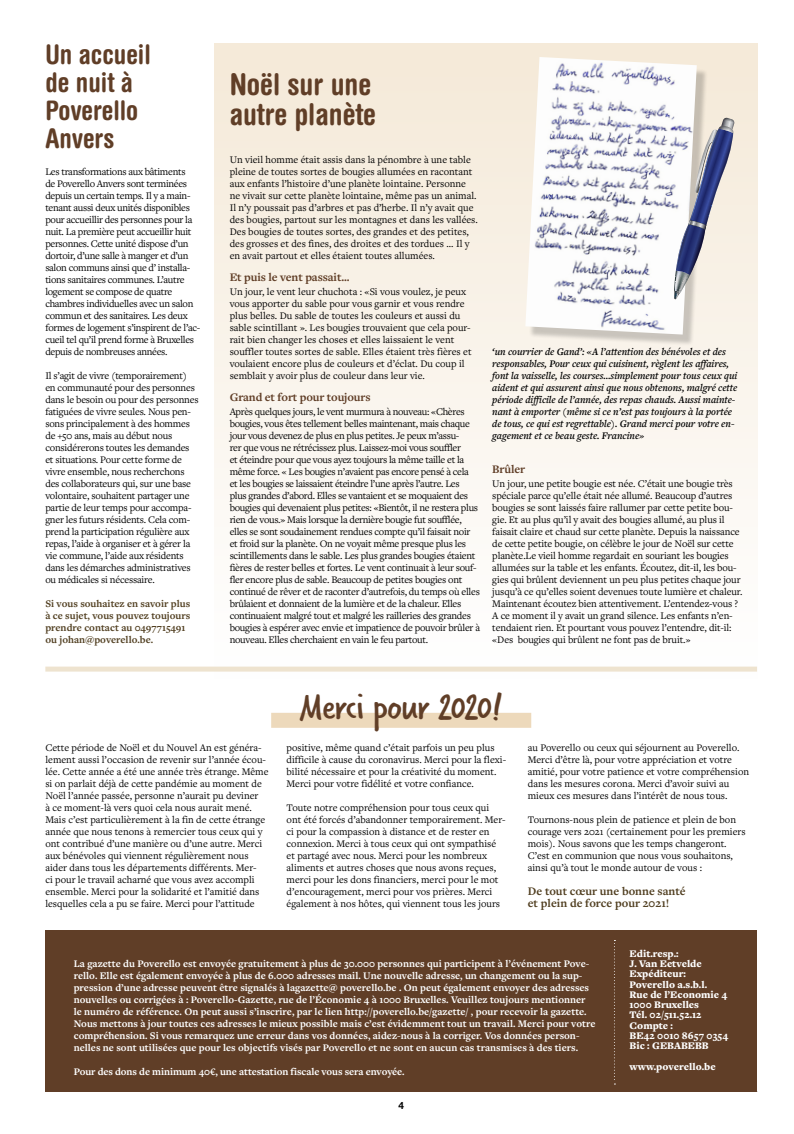
<style>
.page{position:relative;width:794px;height:1134px;background:#fff}
.page>*{position:absolute;margin:0;border:0;box-sizing:border-box;transform-origin:0 0}
.t1{font:41px "Verveine";letter-spacing:-.02em;color:#603e27}
.t2{font:700 condensed 30px/30px "Helvetica Rounded LT";color:#603e27}
.t3{font:700 condensed 27px/28px "Helvetica Rounded LT";color:#603e27}
.t4{font:700 12px "Freight Text Pro";letter-spacing:-.01em;color:#603e27}
.t5{font:700 12px/12px "Freight Text Pro";color:#524022}
.t6{font:10.5px/12px "Freight Text Pro";letter-spacing:-.01em;color:#000}
.t7{font:700 10.5px/12px "Freight Text Pro";color:#fff}
.t8{font:10.5px/12px "Freight Text Pro";letter-spacing:-.03em;color:#000}
.t9{font:italic 600 10.5px/12px "Freight Text Pro";letter-spacing:-.005em;color:#000}
.t10{font:900 10.5px/10.2px "Freight Text Pro";color:#fff}
.t11{font:700 10.5px/12px "Freight Text Pro";color:#524022}
.t12{font:700 10px "Helvetica Neue";color:#000}
</style>
<div class="page">
<div style="left:214px;top:43px;width:543px;height:636px;background:linear-gradient(to bottom,#f4e9d8,#fff)"></div>
<div style="left:45px;top:931px;width:712px;height:161px;background:#603e27"></div>
<svg style="left:614px;top:940px;width:1px;height:144px"></svg>
<div style="left:271px;top:713px;width:260px;height:15px;background:#edd9bb"></div>
<div style="left:45px;top:667px;width:712px;height:5px;background:#eee3cf"></div>
<div style="left:528px;top:61px;width:180px;height:285px;background:#000;opacity:.2"></div>
<img style="left:525px;top:57px;width:172px;height:278px">
<svg style="left:674px;top:118px;width:60px;height:181px"></svg>
<h3 class="t3" style="left:45px;top:40px;width:107px">Un accueil de nuit à<br>Poverello<br>Anvers</h3>
<p class="t8" style="left:45px;top:165px;width:156px">Les transformations aux bâtiments<br>de Poverello Anvers sont terminées depuis un certain temps. Il y a main&shy;tenant aussi deux unités disponibles pour accueillir des personnes pour la nuit. La première peut accueillir huit personnes. Cette unité dispose d’un dortoir, d’une salle à manger et d’un salon communs ainsi que d’ installa&shy;tions sanitaires communes. L’autre logement se compose de quatre chambres individuelles avec un salon commun et des sanitaires. Les deux formes de logement s’inspirent de l’ac&shy;cueil tel qu’il prend forme à Bruxelles depuis de nombreuses années.</p>
<p class="t6" style="left:45px;top:369px;width:155px">Il s’agit de vivre (temporairement) en communauté pour des personnes dans le besoin ou pour des personnes fatiguées de vivre seules. Nous pen&shy;sons principalement à des hommes de +50 ans, mais au début nous considérerons toutes les demandes et situations. Pour cette forme de vivre ensemble, nous recherchons des collaborateurs qui, sur une base volontaire, souhaitent partager une partie de leur temps pour accompa&shy;gner les futurs résidents. Cela com&shy;prend la participation régulière aux repas, l’aide à organiser et à gérer la vie commune, l’aide aux résidents dans les démarches administratives ou médicales si nécessaire.</p>
<p class="t11" style="left:45px;top:597px;width:146px">Si vous souhaitez en savoir plus à ce sujet, vous pouvez toujours prendre contact au 0497715491 ou johan@poverello.be.</p>
<h2 class="t2" style="left:230px;top:69px;width:148px">Noël sur une autre planète</h2>
<p class="t6" style="left:230px;top:153px;width:250px">Un vieil homme était assis dans la pénombre à une table pleine de toutes sortes de bougies allumées en racontant aux enfants l’histoire d’une planète lointaine. Personne ne vivait sur cette planète lointaine, même pas un animal.<br>Il n’y poussait pas d’arbres et pas d’herbe. Il n’y avait que des bougies, partout sur les montagnes et dans les vallées.<br>Des bougies de toutes sortes, des grandes et des petites, des grosses et des fines, des droites et des tordues ... Il y en avait partout et elles étaient toutes allumées.</p>
<p class="t4" style="left:230px;top:269px;width:121px">Et puis le vent passait...</p>
<p class="t6" style="left:230px;top:285px;width:243px">Un jour, le vent leur chuchota : «Si vous voulez, je peux vous apporter du sable pour vous garnir et vous rendre plus belles. Du sable de toutes les couleurs et aussi du sable scintillant ». Les bougies trouvaient que cela pour&shy;rait bien changer les choses et elles laissaient le vent souffler toutes sortes de sable. Elles étaient très fières et voulaient encore plus de couleurs et d’éclat. Du coup il semblait y avoir plus de couleur dans leur vie.</p>
<p class="t4" style="left:230px;top:389px;width:142px">Grand et fort pour toujours</p>
<p class="t6" style="left:230px;top:405px;width:252px">Après quelques jours, le vent murmura à nouveau: «Chères bougies, vous êtes tellement belles maintenant, mais chaque jour vous devenez de plus en plus petites. Je peux m’assu-<br>rer que vous ne rétrécissez plus. Laissez-moi vous souffler<br>et éteindre pour que vous ayez toujours la même taille et la même force. « Les bougies n’avaient pas encore pensé à cela<br>et les bougies se laissaient éteindre l’une après l’autre. Les<br>plus grandes d’abord. Elles se vantaient et se moquaient des bougies qui devenaient plus petites: «Bientôt, il ne restera plus rien de vous.» Mais lorsque la dernière bougie fut soufflée, elles se sont soudainement rendues compte qu’il faisait noir et froid sur la planète. On ne voyait même presque plus les scintillements dans le sable. Les plus grandes bougies étaient fières de rester belles et fortes. Le vent continuait à leur souf&shy;fler encore plus de sable. Beaucoup de petites bougies ont continué de rêver et de raconter d’autrefois, du temps où elles brûlaient et donnaient de la lumière et de la chaleur. Elles continuaient malgré tout et malgré les railleries des grandes bougies à espérer avec envie et impatience de pouvoir brûler à nouveau. Elles cherchaient en vain le feu partout.</p>
<p class="t9" style="left:492px;top:345px;width:247px">‘un courrier de Gand’: «A l’attention des bénévoles et des responsables, Pour ceux qui cuisinent, règlent les affaires, font la vaisselle, les courses…simplement pour tous ceux qui aident et qui assurent ainsi que nous obtenons, malgré cette période difficile de l’année, des repas chauds. Aussi mainte&shy;nant à emporter (même si ce n’est pas toujours à la portée de tous, ce qui est regrettable). Grand merci pour votre en&shy;gagement et ce beau geste. Francine»</p>
<p class="t4" style="left:492px;top:461px;width:34px">Brûler</p>
<p class="t6" style="left:492px;top:477px;width:252px">Un jour, une petite bougie est née. C’était une bougie très spéciale parce qu’elle était née allumé. Beaucoup d’autres bougies se sont laissés faire rallumer par cette petite bou&shy;gie. Et au plus qu’il y avait des bougies allumé, au plus il faisait claire et chaud sur cette planète. Depuis la naissance de cette petite bougie, on célèbre le jour de Noël sur cette planète.Le vieil homme regardait en souriant les bougies allumées sur la table et les enfants. Écoutez, dit-il, les bou&shy;gies qui brûlent deviennent un peu plus petites chaque jour jusqu’à ce qu’elles soient devenues toute lumière et chaleur.<br>Maintenant écoutez bien attentivement. L’entendez-vous ?<br>A ce moment il y avait un grand silence. Les enfants n’en&shy;tendaient rien. Et pourtant vous pouvez l’entendre, dit-il: «Des bougies qui brûlent ne font pas de bruit.»</p>
<h1 class="t1" style="left:300px;top:679px;width:204px">Merci pour 2020!</h1>
<p class="t6" style="left:45px;top:741px;width:225px">Cette période de Noël et du Nouvel An est généra&shy;lement aussi l’occasion de revenir sur l’année écou&shy;lée. Cette année a été une année très étrange. Même si on parlait déjà de cette pandémie au moment de Noël l’année passée, personne n’aurait pu deviner<br>à ce moment-là vers quoi cela nous aurait mené.<br>Mais c’est particulièrement à la fin de cette étrange année que nous tenons à remercier tous ceux qui y ont contribué d’une manière ou d’une autre. Merci aux bénévoles qui viennent régulièrement nous aider dans tous les départements différents. Mer-<br>ci pour le travail acharné que vous avez accompli ensemble. Merci pour la solidarité et l’amitié dans lesquelles cela a pu se faire. Merci pour l’attitude</p>
<p class="t6" style="left:286px;top:741px;width:221px">positive, même quand c’était parfois un peu plus difficile à cause du coronavirus. Merci pour la flexi&shy;bilité nécessaire et pour la créativité du moment.<br>Merci pour votre fidélité et votre confiance.</p>
<p class="t6" style="left:286px;top:801px;width:220px">Toute notre compréhension pour tous ceux qui ont été forcés d’abandonner temporairement. Mer&shy;ci pour la compassion à distance et de rester en connexion. Merci à tous ceux qui ont sympathisé et partagé avec nous. Merci pour les nombreux aliments et autres choses que nous avons reçues, merci pour les dons financiers, merci pour le mot d’encouragement, merci pour vos prières. Merci également à nos hôtes, qui viennent tous les jours</p>
<p class="t6" style="left:528px;top:741px;width:223px">au Poverello ou ceux qui séjournent au Poverello.<br>Merci d’être là, pour votre appréciation et votre amitié, pour votre patience et votre compréhension dans les mesures corona. Merci d’avoir suivi au mieux ces mesures dans l’intérêt de nous tous.</p>
<p class="t6" style="left:528px;top:813px;width:219px">Tournons-nous plein de patience et plein de bon courage vers 2021 (certainement pour les premiers mois). Nous savons que les temps changeront.<br>C’est en communion que nous vous souhaitons, ainsi qu’à tout le monde autour de vous :</p>
<p class="t5" style="left:528px;top:884px;width:159px">De tout cœur une bonne santé et plein de force pour 2021!</p>
<p class="t7" style="left:74px;top:957px;width:523px">La gazette du Poverello est envoyée gratuitement à plus de 30.000 personnes qui participent à l’événement Pove&shy;rello. Elle est également envoyée à plus de 6.000 adresses mail. Une nouvelle adresse, un changement ou la sup&shy;pression d’une adresse peuvent être signalés à lagazette@ poverello.be . On peut également envoyer des adresses nouvelles ou corrigées à : Poverello-Gazette, rue de l’Économie 4 à 1000 Bruxelles. Veuillez toujours mentionner le numéro de référence. On peut aussi s’inscrire, par le lien http://poverello.be/gazette/ , pour recevoir la gazette.<br>Nous mettons à jour toutes ces adresses le mieux possible mais c’est évidemment tout un travail. Merci pour votre compréhension. Si vous remarquez une erreur dans vos données, aidez-nous à la corriger. Vos données person&shy;nelles ne sont utilisées que pour les objectifs visés par Poverello et ne sont en aucun cas transmises à des tiers.</p>
<p class="t7" style="left:74px;top:1065px;width:332px">Pour des dons de minimum 40€, une attestation fiscale vous sera envoyée.</p>
<p class="t12" style="left:398px;top:1097px;width:7px">4</p>
<p class="t10" style="left:629px;top:948px;width:100px">Edit.resp.:<br>J. Van Eetvelde<br>Expéditeur:<br>Poverello a.s.b.l.<br>Rue de l’Economie 4<br>1000 Bruxelles<br>Tél. 02/511.52.12<br>Compte :<br>BE42 0010 8657 0354<br>Bic : GEBABEBB</p>
<p class="t10" style="left:629px;top:1061px;width:88px">www.poverello.be</p>
</div>
